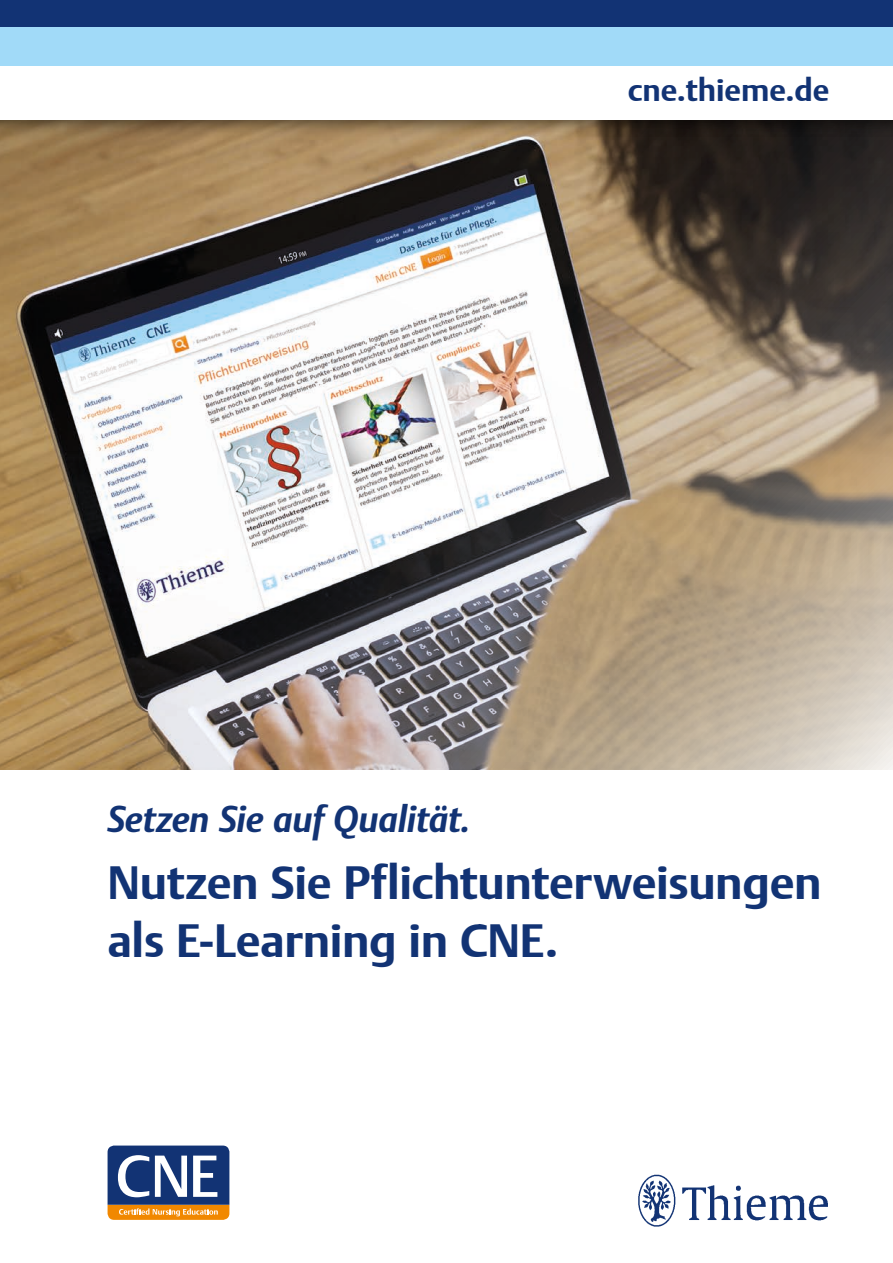
<style>
.page{position:relative;width:893px;height:1263px;background:#fff}
.page>*{position:absolute;margin:0;border:0;box-sizing:border-box;transform-origin:0 0}
.t1{font:700 46.5px/58.5px "Thieme Argo 2008";letter-spacing:-.01em;color:#123374}
.t2{font:italic 700 36px "Thieme Argo 2011";letter-spacing:-.005em;color:#123374}
.t3{font:700 31.05px "Thieme Argo 2008";color:#123374}
</style>
<div class="page">
<img style="left:0;top:138px;width:893px;height:632px">
<div style="left:0;top:0;width:893px;height:138px;background:#1d1d1b;opacity:.6"></div>
<div style="left:0;top:0;width:893px;height:119px;background:#fff"></div>
<div style="left:0;top:26px;width:893px;height:39px;background:#a1daf8"></div>
<div style="left:0;top:0;width:893px;height:26px;background:#123374"></div>
<img style="left:638px;top:1174px;width:190px;height:53px">
<svg style="left:108px;top:1145px;width:121px;height:75px"></svg>
<p class="t3" style="left:628px;top:69px;width:203px">cne.thieme.de</p>
<p class="t2" style="left:107px;top:795px;width:365px">Setzen Sie auf Qualität.</p>
<p class="t1" style="left:107px;top:852px;width:716px">Nutzen Sie Pflichtunterweisungen als E-Learning in CNE.</p>
</div>
